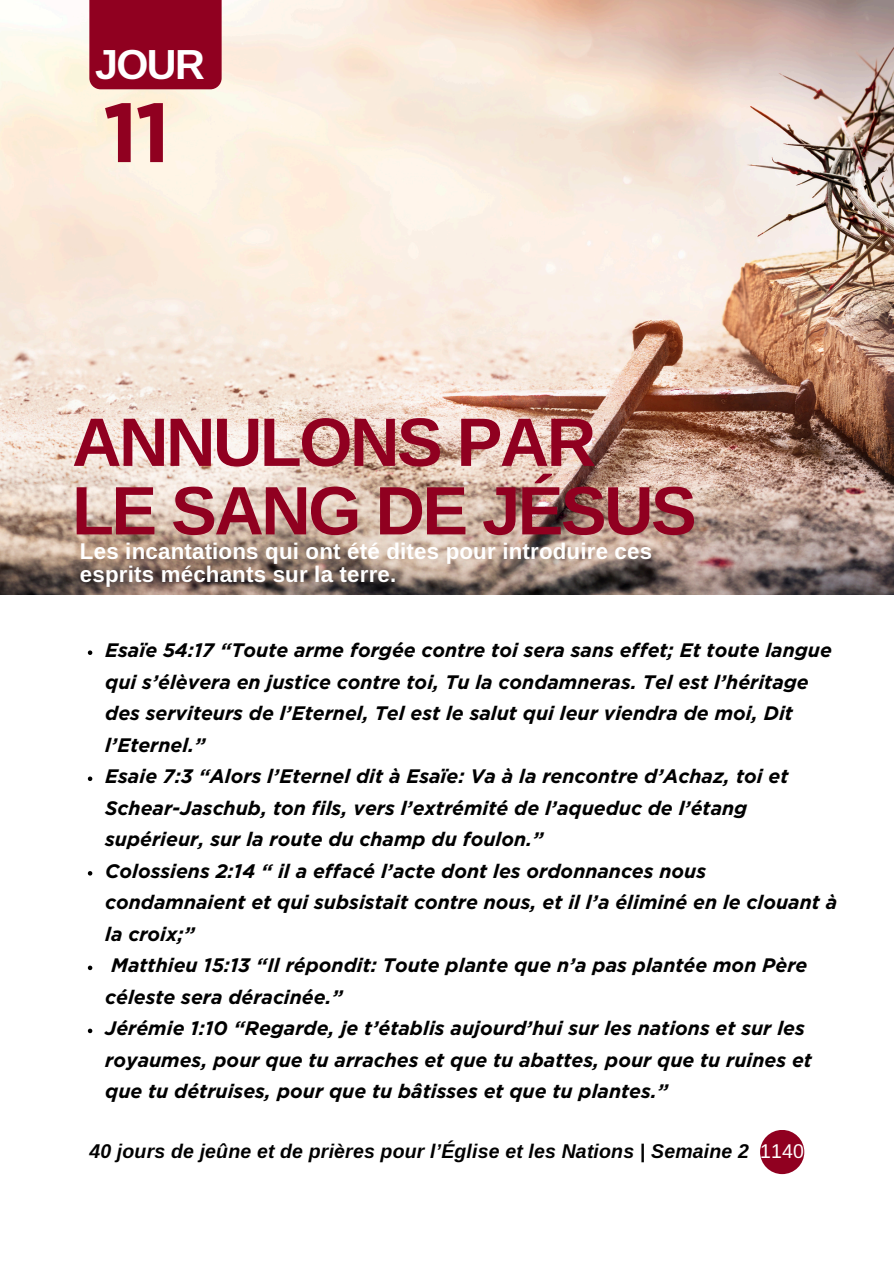
<style>
.page{position:relative;width:894px;height:1264px;background:#fff}
.page>*{position:absolute;margin:0;border:0;box-sizing:border-box;transform-origin:0 0}
.t1{font:700 83.7px "Gotham Pro";color:#900020}
.t2{font:700 68.55px "Libra Sans";letter-spacing:-.035em;color:#900020}
.t3{font:700 41.1px "Libra Sans";color:#fff}
.t4{font:700 22.35px/23.7px "Libra Sans";letter-spacing:.01em;color:#fff}
.t5{font:italic 700 19.5px/31.5px "Gotham Pro";color:#000}
.t6{font:italic 700 19.5px "Libra Sans";letter-spacing:.01em;color:#000}
.s1{font-weight:400;font-style:normal;color:#fff}
</style>
<div class="page">
<img style="left:0;top:0;width:893px;height:594px">
<div style="left:89px;top:0;width:132px;height:89px;background:#900020"></div>
<svg style="left:88px;top:650px;width:4px;height:5px"></svg>
<svg style="left:88px;top:776px;width:4px;height:5px"></svg>
<svg style="left:88px;top:871px;width:4px;height:4px"></svg>
<svg style="left:88px;top:965px;width:4px;height:5px"></svg>
<svg style="left:88px;top:1028px;width:4px;height:5px"></svg>
<div style="left:759px;top:1129px;width:45px;height:45px;background:#900020;border-radius:50%"></div>
<p class="t3" style="left:95px;top:41px;width:111px">JOUR</p>
<p class="t1" style="left:103px;top:101px;width:69px">11</p>
<p class="t2" style="left:72px;top:404px;width:525px">ANNULONS PAR</p>
<p class="t2" style="left:72px;top:472px;width:626px">LE SANG DE JÉSUS</p>
<p class="t4" style="left:80px;top:539px;width:573px">Les incantations qui ont été dites pour introduire ces esprits méchants sur la terre.</p>
<p class="t5" style="left:105px;top:636px;width:728px">Esaïe 54:17 “Toute arme forgée contre toi sera sans effet; Et toute langue qui s’élèvera en justice contre toi, Tu la condamneras. Tel est l’héritage des serviteurs de l’Eternel, Tel est le salut qui leur viendra de moi, Dit l’Eternel.”</p>
<p class="t5" style="left:105px;top:762px;width:684px">Esaie 7:3 “Alors l’Eternel dit à Esaïe: Va à la rencontre d’Achaz, toi et<br>Schear-Jaschub, ton fils, vers l’extrémité de l’aqueduc de l’étang supérieur, sur la route du champ du foulon.”</p>
<h1 class="t5" style="left:105px;top:856px;width:733px">Colossiens 2:14 “ il a effacé l’acte dont les ordonnances nous condamnaient et qui subsistait contre nous, et il l’a éliminé en le clouant à la croix;”</h1>
<p class="t5" style="left:105px;top:951px;width:703px;text-indent:6px">Matthieu 15:13 “Il répondit: Toute plante que n’a pas plantée mon Père céleste sera déracinée.”</p>
<h3 class="t5" style="left:105px;top:1014px;width:708px">Jérémie 1:10 “Regarde, je t’établis aujourd’hui sur les nations et sur les royaumes, pour que tu arraches et que tu abattes, pour que tu ruines et que tu détruises, pour que tu bâtisses et que tu plantes.”</h3>
<h4 class="t6" style="left:89px;top:1140px;width:716px">40 jours de jeûne et de prières pour l’Église et les Nations | Semaine 2 <span class="s1">1140</span></h4>
</div>
